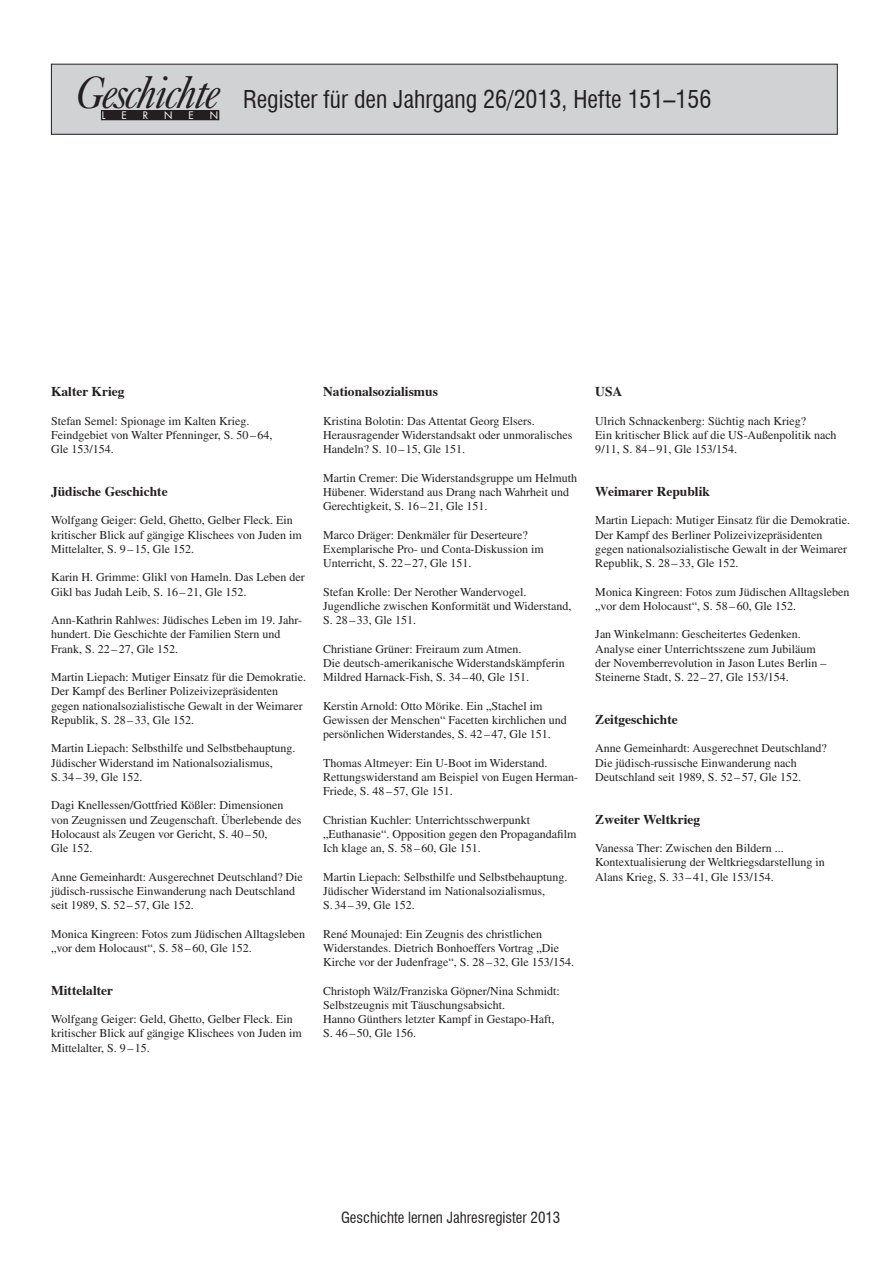
<style>
.page{position:relative;width:893px;height:1263px;background:#fff}
.page>*{position:absolute;margin:0;border:0;box-sizing:border-box;transform-origin:0 0}
.t1{font:condensed 24px "Swiss 721 BT";color:#231f20}
.t2{font:condensed 15px "Swiss 721 BT";color:#231f20}
.t3{font:700 13.5px "Times";color:#231f20}
.t4{font:12px/14.2px "Times LT Std";color:#231f20}
.t5{font:10.05px "Futura";color:#fff}
.s1{font-family:"Caslon Five Forty";font-style:italic;font-stretch:normal;font-size:45.6px}
</style>
<div class="page">
<div style="left:51px;top:64px;width:786px;height:70px;background:#d1d2d4"></div>
<div style="left:51px;top:64px;width:787px;height:71px;border:1px solid #231f20"></div>
<div style="left:101px;top:110px;width:118px;height:10px;background:#231f20"></div>
<h1 class="t1" style="left:76px;top:85px;width:637px"><span class="s1">Geschichte</span> Register für den Jahrgang 26/2013, Hefte 151–156</h1>
<p class="t5" style="left:102px;top:108px;width:5px">L</p>
<p class="t5" style="left:122px;top:108px;width:7px">E</p>
<p class="t5" style="left:143px;top:108px;width:7px">R</p>
<p class="t5" style="left:164px;top:108px;width:10px">N</p>
<p class="t5" style="left:188px;top:108px;width:7px">E</p>
<p class="t5" style="left:210px;top:108px;width:10px">N</p>
<p class="t3" style="left:51px;top:379px;width:75px">Kalter Krieg</p>
<p class="t4" style="left:51px;top:413px;width:223px">Stefan Semel: Spionage im Kalten Krieg.<br>Feindgebiet von Walter Pfenninger, S. 50–64,<br>Gle 153/154.</p>
<p class="t3" style="left:51px;top:478px;width:118px">Jüdische Geschichte</p>
<p class="t4" style="left:51px;top:513px;width:252px">Wolfgang Geiger: Geld, Ghetto, Gelber Fleck. Ein kritischer Blick auf gängige Klischees von Juden im<br>Mittelalter, S. 9–15, Gle 152.</p>
<p class="t4" style="left:51px;top:570px;width:255px">Karin H. Grimme: Glikl von Hameln. Das Leben der<br>Gikl bas Judah Leib, S. 16–21, Gle 152.</p>
<p class="t4" style="left:51px;top:613px;width:253px">Ann-Kathrin Rahlwes: Jüdisches Leben im 19. Jahr&shy;hundert. Die Geschichte der Familien Stern und<br>Frank, S. 22–27, Gle 152.</p>
<p class="t4" style="left:51px;top:670px;width:256px">Martin Liepach: Mutiger Einsatz für die Demokratie.<br>Der Kampf des Berliner Polizeivizepräsidenten gegen nationalsozialistische Gewalt in der Weimarer Republik, S. 28–33, Gle 152.</p>
<p class="t4" style="left:51px;top:741px;width:246px">Martin Liepach: Selbsthilfe und Selbstbehauptung.<br>Jüdischer Widerstand im Nationalsozialismus,<br>S.34–39, Gle 152.</p>
<p class="t4" style="left:51px;top:798px;width:252px">Dagi Knellessen/Gottfried Kößler: Dimensionen von Zeugnissen und Zeugenschaft. Überlebende des Holocaust als Zeugen vor Gericht, S. 40 –50,<br>Gle 152.</p>
<p class="t4" style="left:51px;top:869px;width:253px">Anne Gemeinhardt: Ausgerechnet Deutschland? Die jüdisch-russische Einwanderung nach Deutschland seit 1989, S. 52–57, Gle 152.</p>
<p class="t4" style="left:51px;top:926px;width:256px">Monica Kingreen: Fotos zum Jüdischen Alltagsleben „vor dem Holocaust“, S. 58–60, Gle 152.</p>
<p class="t3" style="left:51px;top:977px;width:64px">Mittelalter</p>
<p class="t4" style="left:51px;top:1012px;width:252px">Wolfgang Geiger: Geld, Ghetto, Gelber Fleck. Ein kritischer Blick auf gängige Klischees von Juden im<br>Mittelalter, S. 9–15.</p>
<p class="t3" style="left:323px;top:379px;width:116px">Nationalsozialismus</p>
<p class="t4" style="left:323px;top:413px;width:251px">Kristina Bolotin: Das Attentat Georg Elsers.<br>Herausragender Widerstandsakt oder unmoralisches<br>Handeln? S. 10–15, Gle 151.</p>
<p class="t4" style="left:323px;top:470px;width:256px">Martin Cremer: Die Widerstandsgruppe um Helmuth<br>Hübener. Widerstand aus Drang nach Wahrheit und<br>Gerechtigkeit, S. 16 –21, Gle 151.</p>
<p class="t4" style="left:323px;top:527px;width:222px">Marco Dräger: Denkmäler für Deserteure?<br>Exemplarische Pro- und Conta-Diskussion im<br>Unterricht, S. 22–27, Gle 151.</p>
<p class="t4" style="left:323px;top:584px;width:250px">Stefan Krolle: Der Nerother Wandervogel.<br>Jugendliche zwischen Konformität und Widerstand,<br>S. 28–33, Gle 151.</p>
<p class="t4" style="left:323px;top:641px;width:243px">Christiane Grüner: Freiraum zum Atmen.<br>Die deutsch-amerikanische Widerstandskämpferin<br>Mildred Harnack-Fish, S. 34–40, Gle 151.</p>
<p class="t4" style="left:323px;top:698px;width:245px">Kerstin Arnold: Otto Mörike. Ein „Stachel im<br>Gewissen der Menschen“ Facetten kirchlichen und persönlichen Widerstandes, S. 42–47, Gle 151.</p>
<p class="t4" style="left:323px;top:755px;width:256px">Thomas Altmeyer: Ein U-Boot im Widerstand.<br>Rettungswiderstand am Beispiel von Eugen Herman-<br>Friede, S. 48 –57, Gle 151.</p>
<p class="t4" style="left:323px;top:812px;width:255px">Christian Kuchler: Unterrichtsschwerpunkt „Euthanasie“. Opposition gegen den Propagandafilm<br>Ich klage an, S. 58–60, Gle 151.</p>
<p class="t4" style="left:323px;top:869px;width:246px">Martin Liepach: Selbsthilfe und Selbstbehauptung.<br>Jüdischer Widerstand im Nationalsozialismus,<br>S.34–39, Gle 152.</p>
<p class="t4" style="left:323px;top:926px;width:253px">René Mounajed: Ein Zeugnis des christlichen<br>Widerstandes. Dietrich Bonhoeffers Vortrag „Die<br>Kirche vor der Judenfrage“, S. 28–32, Gle 153/154.</p>
<p class="t4" style="left:323px;top:983px;width:238px">Christoph Wälz/Franziska Göpner/Nina Schmidt:<br>Selbstzeugnis mit Täuschungsabsicht.<br>Hanno Günthers letzter Kampf in Gestapo-Haft, S. 46–50, Gle 156.</p>
<p class="t3" style="left:595px;top:379px;width:28px">USA</p>
<p class="t4" style="left:595px;top:413px;width:243px">Ulrich Schnackenberg: Süchtig nach Krieg?<br>Ein kritischer Blick auf die US-Außenpolitik nach<br>9/11, S. 84–91, Gle 153/154.</p>
<p class="t3" style="left:595px;top:478px;width:116px">Weimarer Republik</p>
<p class="t4" style="left:595px;top:513px;width:256px">Martin Liepach: Mutiger Einsatz für die Demokratie.<br>Der Kampf des Berliner Polizeivizepräsidenten gegen nationalsozialistische Gewalt in der Weimarer Republik, S. 28–33, Gle 152.</p>
<p class="t4" style="left:595px;top:584px;width:256px">Monica Kingreen: Fotos zum Jüdischen Alltagsleben „vor dem Holocaust“, S. 58–60, Gle 152.</p>
<p class="t4" style="left:595px;top:627px;width:233px">Jan Winkelmann: Gescheitertes Gedenken.<br>Analyse einer Unterrichtsszene zum Jubiläum der Novemberrevolution in Jason Lutes Berlin – Steinerne Stadt, S. 22–27, Gle 153/154.</p>
<p class="t3" style="left:595px;top:706px;width:84px">Zeitgeschichte</p>
<p class="t4" style="left:595px;top:741px;width:233px">Anne Gemeinhardt: Ausgerechnet Deutschland?<br>Die jüdisch-russische Einwanderung nach<br>Deutschland seit 1989, S. 52 –57, Gle 152.</p>
<p class="t3" style="left:595px;top:806px;width:106px">Zweiter Weltkrieg</p>
<p class="t4" style="left:595px;top:841px;width:231px">Vanessa Ther: Zwischen den Bildern ...<br>Kontextualisierung der Weltkriegsdarstellung in<br>Alans Krieg, S. 33 –41, Gle 153/154.</p>
<p class="t2" style="left:341px;top:1209px;width:221px">Geschichte lernen Jahresregister 2013</p>
</div>
